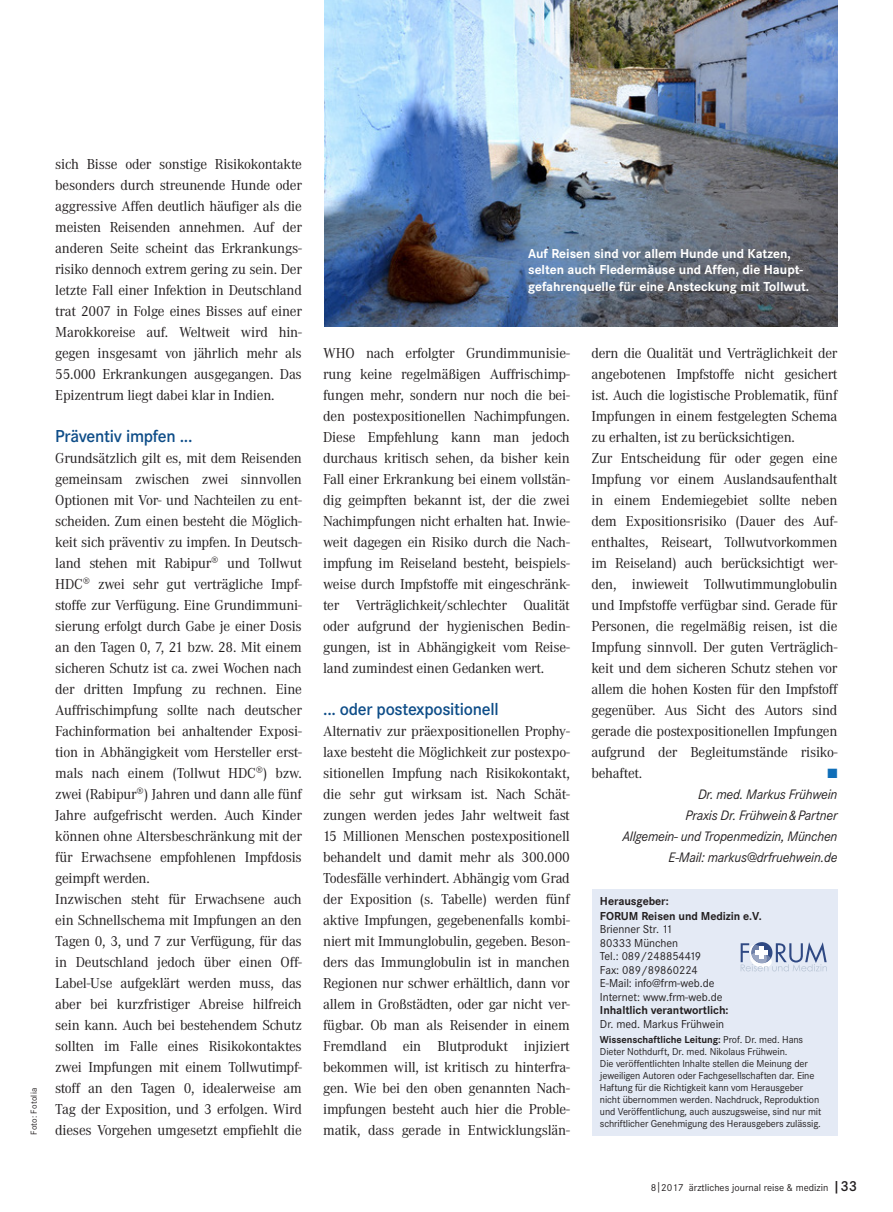
<style>
.page{position:relative;width:893px;height:1212px;background:#fff}
.page>*{position:absolute;margin:0;border:0;box-sizing:border-box;transform-origin:0 0}
.Fließtext_01{font:600 18px "Corporate S";letter-spacing:-.015em;color:#0e4d88}
.Fließtext_01-2{font:15px/21px "Corporate A";letter-spacing:-.015em;color:#231f20;text-align:justify}
.Quellenangabe{font:italic 14.25px/21px "Corporate S";letter-spacing:-.015em;color:#231f20;text-align:right}
.Autorenzeile{font:italic 14.25px "Corporate S";letter-spacing:-.015em;color:#231f20}
.Fließtext_01-3{font:700 13.5px/16.5px "Corporate S";color:#fff}
.Fließtext_01-4{font:13.5px "Zapf Dingbats ITC";color:#0f6eb8}
.Impressum_Reg{font:12px/13.5px "Corporate S";letter-spacing:-.005em;color:#231f20}
.Impressum_Reg-2{font:700 12px/15px "Corporate S";letter-spacing:-.005em;color:#231f20}
.Impressum_Reg-3{font:10.5px/12px "Corporate S";letter-spacing:-.01em;color:#231f20}
.Pagina_Text{font:10.5px "Corporate S";color:#231f20}
.Fotocredit{font:9px "Corporate S";letter-spacing:.02em;color:#231f20}
.s1{font-weight:700}
.s2{font-weight:600;font-size:15px}
</style>
<div class="page">
<div style="left:593px;top:889px;width:245px;height:246px;background:#e4eaf5"></div>
<svg style="left:741px;top:942px;width:85px;height:29px"></svg>
<img style="left:324px;top:0;width:513px;height:326px">
<p class="Fotocredit" style="left:29px;top:1135px;width:48px;rotate:-90deg">Foto: Fotolia</p>
<p class="Fließtext_01-2" style="left:55px;top:154px;width:248px">sich Bisse oder sonstige Risikokontakte besonders durch streunende Hunde oder aggressive Affen deutlich häufiger als die meisten Reisenden annehmen. Auf der anderen Seite scheint das Erkrankungs&shy;risiko dennoch extrem gering zu sein. Der letzte Fall einer Infektion in Deutschland trat 2007 in Folge eines Bisses auf einer Marokkoreise auf. Weltweit wird hin&shy;gegen insgesamt von jährlich mehr als 55.000 Erkrankungen ausgegangen. Das Epizentrum liegt dabei klar in Indien.</p>
<p class="Fließtext_01" style="left:55px;top:425px;width:139px">Präventiv impfen ...</p>
<p class="Fließtext_01-2" style="left:55px;top:448px;width:248px">Grundsätzlich gilt es, mit dem Reisenden gemeinsam zwischen zwei sinnvollen Optionen mit Vor- und Nachteilen zu ent&shy;scheiden. Zum einen besteht die Möglich&shy;keit sich präventiv zu impfen. In Deutsch&shy;land stehen mit Rabipur® und Tollwut HDC® zwei sehr gut verträgliche Impf&shy;stoffe zur Verfügung. Eine Grundimmuni&shy;sierung erfolgt durch Gabe je einer Dosis an den Tagen 0, 7, 21 bzw. 28. Mit einem sicheren Schutz ist ca. zwei Wochen nach der dritten Impfung zu rechnen. Eine Auffrischimpfung sollte nach deutscher Fachinformation bei anhaltender Exposi&shy;tion in Abhängigkeit vom Hersteller erst&shy;mals nach einem (Tollwut HDC®) bzw. zwei (Rabipur®) Jahren und dann alle fünf Jahre aufgefrischt werden. Auch Kinder können ohne Altersbeschränkung mit der für Erwachsene empfohlenen Impfdosis geimpft werden.</p>
<p class="Fließtext_01-2" style="left:55px;top:889px;width:248px">Inzwischen steht für Erwachsene auch ein Schnellschema mit Impfungen an den Tagen 0, 3, und 7 zur Verfügung, für das in Deutschland jedoch über einen Off-Label-Use aufgeklärt werden muss, das aber bei kurzfristiger Abreise hilfreich sein kann. Auch bei bestehendem Schutz sollten im Falle eines Risikokontaktes zwei Impfungen mit einem Tollwutimpf&shy;stoff an den Tagen 0, idealerweise am Tag der Exposition, und 3 erfolgen. Wird dieses Vorgehen umgesetzt empfiehlt die</p>
<p class="Impressum_Reg-2" style="left:600px;top:893px;width:163px">Herausgeber:<br>FORUM Reisen und Medizin e.V.</p>
<p class="Fließtext_01-3" style="left:528px;top:245px;width:283px">Auf Reisen sind vor allem Hunde und Katzen, selten auch Fledermäuse und Affen, die Haupt&shy;gefahrenquelle für eine Ansteckung mit Tollwut.</p>
<p class="Fließtext_01-2" style="left:323px;top:343px;width:248px">WHO nach erfolgter Grundimmunisie&shy;rung keine regelmäßigen Auffrischimp&shy;fungen mehr, sondern nur noch die bei&shy;den postexpositionellen Nachimpfungen.<br>Diese Empfehlung kann man jedoch durchaus kritisch sehen, da bisher kein Fall einer Erkrankung bei einem vollstän&shy;dig geimpften bekannt ist, der die zwei Nachimpfungen nicht erhalten hat. Inwie&shy;weit dagegen ein Risiko durch die Nach&shy;impfung im Reiseland besteht, beispiels&shy;weise durch Impfstoffe mit eingeschränk&shy;ter Verträglichkeit/schlechter Qualität oder aufgrund der hygienischen Bedin&shy;gungen, ist in Abhängigkeit vom Reise&shy;land zumindest einen Gedanken wert.</p>
<p class="Fließtext_01" style="left:323px;top:698px;width:177px">... oder postexpositionell</p>
<p class="Fließtext_01-2" style="left:323px;top:721px;width:248px">Alternativ zur präexpositionellen Prophy&shy;laxe besteht die Möglichkeit zur postexpo&shy;sitionellen Impfung nach Risikokontakt, die sehr gut wirksam ist. Nach Schät&shy;zungen werden jedes Jahr weltweit fast 15 Millionen Menschen postexpositionell behandelt und damit mehr als 300.000<br>Todesfälle verhindert. Abhängig vom Grad der Exposition (s. Tabelle) werden fünf aktive Impfungen, gegebenenfalls kombi&shy;niert mit Immunglobulin, gegeben. Beson&shy;ders das Immunglobulin ist in manchen Regionen nur schwer erhältlich, dann vor allem in Großstädten, oder gar nicht ver&shy;fügbar. Ob man als Reisender in einem Fremdland ein Blutprodukt injiziert bekommen will, ist kritisch zu hinterfra&shy;gen. Wie bei den oben genannten Nach&shy;impfungen besteht auch hier die Proble-</p>
<p class="Fließtext_01-2" style="left:591px;top:343px;width:247px">dern die Qualität und Verträglichkeit der angebotenen Impfstoffe nicht gesichert ist. Auch die logistische Problematik, fünf Impfungen in einem festgelegten Schema zu erhalten, ist zu berücksichtigen.</p>
<p class="Fließtext_01-2" style="left:591px;top:448px;width:247px">Zur Entscheidung für oder gegen eine Impfung vor einem Auslandsaufenthalt in einem Endemiegebiet sollte neben dem Expositionsrisiko (Dauer des Auf&shy;enthaltes, Reiseart, Tollwutvorkommen im Reiseland) auch berücksichtigt wer&shy;den, inwieweit Tollwutimmunglobulin und Impfstoffe verfügbar sind. Gerade für Personen, die regelmäßig reisen, ist die Impfung sinnvoll. Der guten Verträglich&shy;keit und dem sicheren Schutz stehen vor allem die hohen Kosten für den Impfstoff gegenüber. Aus Sicht des Autors sind gerade die postexpositionellen Impfungen aufgrund der Begleitumstände risiko&shy;behaftet.</p>
<p class="Fließtext_01-4" style="left:827px;top:767px;width:12px">■</p>
<p class="Autorenzeile" style="left:698px;top:786px;width:141px">Dr. med. Markus Frühwein</p>
<p class="Quellenangabe" style="left:622px;top:805px;width:217px">Praxis Dr. Frühwein&amp;Partner<br>Allgemein- und Tropenmedizin, München<br>E-Mail: markus@drfruehwein.de</p>
<p class="Impressum_Reg" style="left:600px;top:923px;width:130px">Brienner Str. 11<br>80333 München<br>Tel.: 089/248854419<br>Fax: 089/89860224<br>E-Mail: info@frm-web.de<br>Internet: www.frm-web.de<br><span class="s1">Inhaltlich verantwortlich:<br></span>Dr. med. Markus Frühwein</p>
<p class="Impressum_Reg-3" style="left:600px;top:1033px;width:223px"><span class="s1">Wissenschaftliche Leitung:</span> Prof. Dr. med. Hans Dieter Nothdurft, Dr. med. Nikolaus Frühwein.<br>Die veröffentlichten Inhalte stellen die Meinung der jeweiligen Autoren oder Fachgesellschaften dar. Eine Haftung für die Richtigkeit kann vom Herausgeber nicht übernommen werden. Nachdruck, Reproduktion und Veröffentlichung, auch auszugsweise, sind nur mit schriftlicher Genehmigung des Herausgebers zulässig.</p>
<p class="Fließtext_01-2" style="left:323px;top:1120px;width:248px">matik, dass gerade in Entwicklungslän-</p>
<p class="Pagina_Text" style="left:651px;top:1182px;width:208px">8|2017 ärztliches journal reise &amp; medizin <span class="s2">|33</span></p>
</div>
